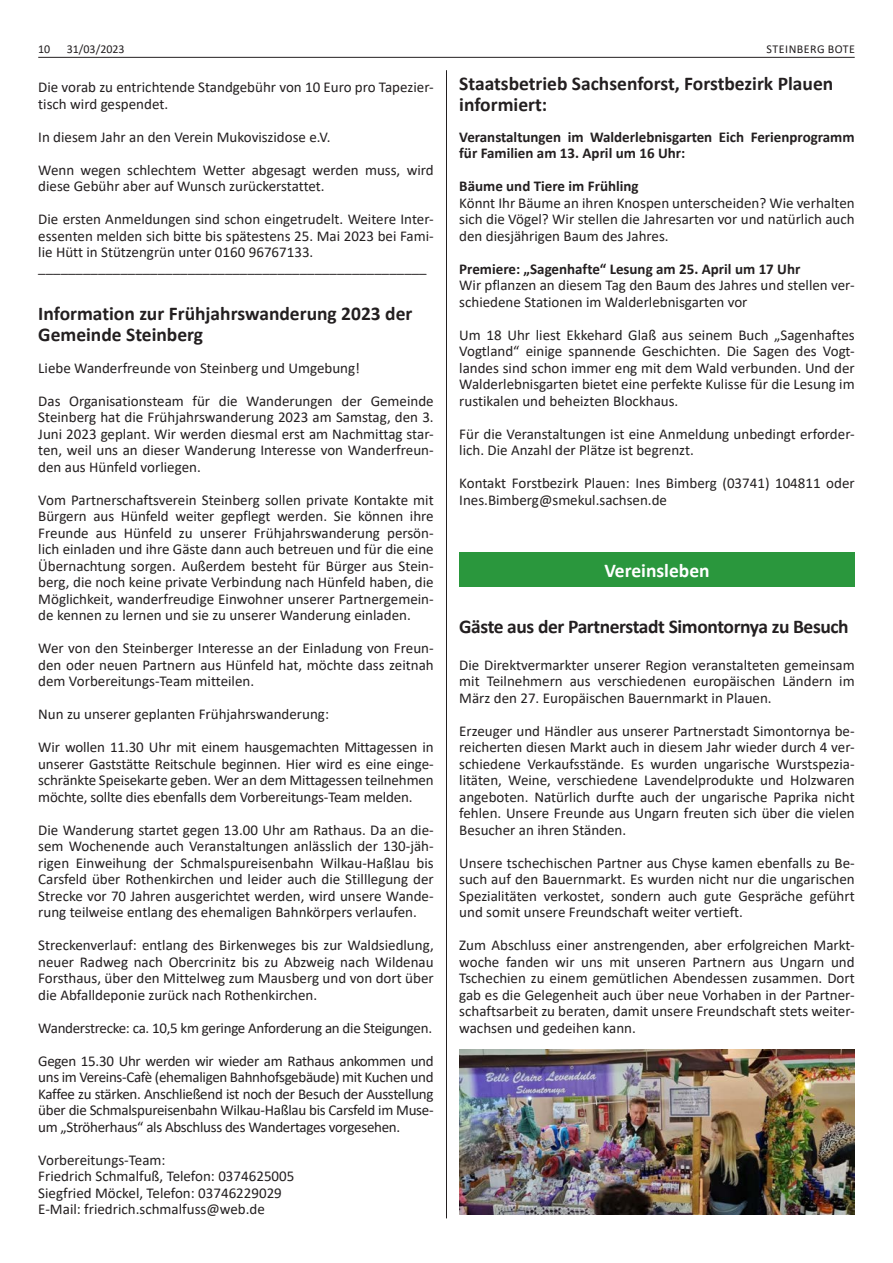
<style>
.page{position:relative;width:893px;height:1263px;background:#fff}
.page>*{position:absolute;margin:0;border:0;box-sizing:border-box;transform-origin:0 0}
.t1{font:700 19.5px/21px "Calibri";color:#231f20}
.t2{font:700 19.5px "Calibri";letter-spacing:-.02em;color:#231f20}
.t3{font:700 19.5px "Calibri";color:#fff}
.t4{font:15px/16.5px "Calibri";color:#231f20;text-align:justify}
.t5{font:700 15px/16.5px "Calibri";color:#231f20}
.t6{font:15px "Calibri";letter-spacing:-.02em;color:#231f20}
.t7{font:12px "Calibri";letter-spacing:.035em;color:#231f20}
</style>
<div class="page">
<hr style="left:38px;top:57px;width:817px;height:1px;background:#231f20">
<hr style="left:446px;top:70px;width:1px;height:1148px;background:#231f20">
<div style="left:459px;top:552px;width:396px;height:34px;background:#2a973d"></div>
<img style="left:459px;top:1049px;width:396px;height:165px">
<p class="t7" style="left:38px;top:41px;width:14px">10</p>
<p class="t7" style="left:67px;top:41px;width:59px">31/03/2023</p>
<p class="t7" style="left:767px;top:41px;width:90px">STEINBERG BOTE</p>
<p class="t4" style="left:38px;top:78px;width:397px">Die vorab zu entrichtende Standgebühr von 10 Euro pro Tapezier&shy;tisch wird gespendet.</p>
<p class="t4" style="left:38px;top:128px;width:294px">In diesem Jahr an den Verein Mukoviszidose e.V.</p>
<p class="t4" style="left:38px;top:161px;width:397px">Wenn wegen schlechtem Wetter abgesagt werden muss, wird diese Gebühr aber auf Wunsch zurückerstattet.</p>
<p class="t4" style="left:38px;top:210px;width:397px">Die ersten Anmeldungen sind schon eingetrudelt. Weitere Inter&shy;essenten melden sich bitte bis spätestens 25. Mai 2023 bei Fami&shy;lie Hütt in Stützengrün unter 0160 96767133.</p>
<p class="t4" style="left:38px;top:258px;width:390px">____________________________________________________</p>
<h1 class="t1" style="left:38px;top:302px;width:376px">Information zur Frühjahrswanderung 2023 der<br>Gemeinde Steinberg</h1>
<p class="t4" style="left:38px;top:359px;width:323px">Liebe Wanderfreunde von Steinberg und Umgebung!</p>
<p class="t4" style="left:38px;top:392px;width:397px">Das Organisationsteam für die Wanderungen der Gemeinde Steinberg hat die Frühjahrswanderung 2023 am Samstag, den 3.<br>Juni 2023 geplant. Wir werden diesmal erst am Nachmittag star&shy;ten, weil uns an dieser Wanderung Interesse von Wanderfreun&shy;den aus Hünfeld vorliegen.</p>
<p class="t4" style="left:38px;top:491px;width:397px">Vom Partnerschaftsverein Steinberg sollen private Kontakte mit Bürgern aus Hünfeld weiter gepflegt werden. Sie können ihre Freunde aus Hünfeld zu unserer Frühjahrswanderung persön&shy;lich einladen und ihre Gäste dann auch betreuen und für die eine Übernachtung sorgen. Außerdem besteht für Bürger aus Stein&shy;berg, die noch keine private Verbindung nach Hünfeld haben, die Möglichkeit, wanderfreudige Einwohner unserer Partnergemein&shy;de kennen zu lernen und sie zu unserer Wanderung einladen.</p>
<p class="t4" style="left:38px;top:639px;width:397px">Wer von den Steinberger Interesse an der Einladung von Freun&shy;den oder neuen Partnern aus Hünfeld hat, möchte dass zeitnah dem Vorbereitungs-Team mitteilen.</p>
<p class="t4" style="left:38px;top:705px;width:292px">Nun zu unserer geplanten Frühjahrswanderung:</p>
<p class="t4" style="left:38px;top:738px;width:397px">Wir wollen 11.30 Uhr mit einem hausgemachten Mittagessen in unserer Gaststätte Reitschule beginnen. Hier wird es eine einge&shy;schränkte Speisekarte geben. Wer an dem Mittagessen teilnehmen möchte, sollte dies ebenfalls dem Vorbereitungs-Team melden.</p>
<p class="t4" style="left:38px;top:821px;width:397px">Die Wanderung startet gegen 13.00 Uhr am Rathaus. Da an die&shy;sem Wochenende auch Veranstaltungen anlässlich der 130-jäh&shy;rigen Einweihung der Schmalspureisenbahn Wilkau-Haßlau bis Carsfeld über Rothenkirchen und leider auch die Stilllegung der Strecke vor 70 Jahren ausgerichtet werden, wird unsere Wande&shy;rung teilweise entlang des ehemaligen Bahnkörpers verlaufen.</p>
<p class="t4" style="left:38px;top:936px;width:397px">Streckenverlauf: entlang des Birkenweges bis zur Waldsiedlung, neuer Radweg nach Obercrinitz bis zu Abzweig nach Wildenau Forsthaus, über den Mittelweg zum Mausberg und von dort über die Abfalldeponie zurück nach Rothenkirchen.</p>
<p class="t6" style="left:38px;top:1017px;width:395px">Wanderstrecke: ca. 10,5 km geringe Anforderung an die Steigungen.</p>
<p class="t4" style="left:38px;top:1052px;width:397px">Gegen 15.30 Uhr werden wir wieder am Rathaus ankommen und uns im Vereins-Cafè (ehemaligen Bahnhofsgebäude) mit Kuchen und Kaffee zu stärken. Anschließend ist noch der Besuch der Ausstellung über die Schmalspureisenbahn Wilkau-Haßlau bis Carsfeld im Muse&shy;um „Ströherhaus“ als Abschluss des Wandertages vorgesehen.</p>
<p class="t4" style="left:38px;top:1151px;width:258px;text-align:left">Vorbereitungs-Team:<br>Friedrich Schmalfuß, Telefon: 0374625005<br>Siegfried Möckel, Telefon: 03746229029<br>E-Mail: friedrich.schmalfuss@web.de</p>
<h1 class="t1" style="left:459px;top:73px;width:376px">Staatsbetrieb Sachsenforst, Forstbezirk Plauen informiert:</h1>
<p class="t5" style="left:459px;top:128px;width:397px">Veranstaltungen im Walderlebnisgarten Eich Ferienprogramm für Familien am 13. April um 16 Uhr:</p>
<p class="t5" style="left:459px;top:178px;width:181px">Bäume und Tiere im Frühling</p>
<p class="t4" style="left:459px;top:194px;width:397px">Könnt Ihr Bäume an ihren Knospen unterscheiden? Wie verhalten sich die Vögel? Wir stellen die Jahresarten vor und natürlich auch den diesjährigen Baum des Jahres.</p>
<p class="t5" style="left:459px;top:260px;width:343px">Premiere: „Sagenhafte“ Lesung am 25. April um 17 Uhr</p>
<p class="t4" style="left:459px;top:276px;width:397px">Wir pflanzen an diesem Tag den Baum des Jahres und stellen ver&shy;schiedene Stationen im Walderlebnisgarten vor</p>
<p class="t4" style="left:459px;top:326px;width:397px">Um 18 Uhr liest Ekkehard Glaß aus seinem Buch „Sagenhaftes Vogtland“ einige spannende Geschichten. Die Sagen des Vogt&shy;landes sind schon immer eng mit dem Wald verbunden. Und der Walderlebnisgarten bietet eine perfekte Kulisse für die Lesung im rustikalen und beheizten Blockhaus.</p>
<p class="t4" style="left:459px;top:425px;width:397px">Für die Veranstaltungen ist eine Anmeldung unbedingt erforder&shy;lich. Die Anzahl der Plätze ist begrenzt.</p>
<p class="t4" style="left:459px;top:474px;width:397px">Kontakt Forstbezirk Plauen: Ines Bimberg (03741) 104811 oder<br>Ines.Bimberg@smekul.sachsen.de</p>
<h1 class="t3" style="left:604px;top:557px;width:107px">Vereinsleben</h1>
<h1 class="t2" style="left:459px;top:613px;width:391px">Gäste aus der Partnerstadt Simontornya zu Besuch</h1>
<p class="t4" style="left:459px;top:656px;width:397px">Die Direktvermarkter unserer Region veranstalteten gemeinsam mit Teilnehmern aus verschiedenen europäischen Ländern im März den 27. Europäischen Bauernmarkt in Plauen.</p>
<p class="t4" style="left:459px;top:722px;width:397px">Erzeuger und Händler aus unserer Partnerstadt Simontornya be&shy;reicherten diesen Markt auch in diesem Jahr wieder durch 4 ver&shy;schiedene Verkaufsstände. Es wurden ungarische Wurstspezia&shy;litäten, Weine, verschiedene Lavendelprodukte und Holzwaren angeboten. Natürlich durfte auch der ungarische Paprika nicht fehlen. Unsere Freunde aus Ungarn freuten sich über die vielen Besucher an ihren Ständen.</p>
<p class="t4" style="left:459px;top:854px;width:397px">Unsere tschechischen Partner aus Chyse kamen ebenfalls zu Be&shy;such auf den Bauernmarkt. Es wurden nicht nur die ungarischen Spezialitäten verkostet, sondern auch gute Gespräche geführt und somit unsere Freundschaft weiter vertieft.</p>
<p class="t4" style="left:459px;top:936px;width:397px">Zum Abschluss einer anstrengenden, aber erfolgreichen Markt&shy;woche fanden wir uns mit unseren Partnern aus Ungarn und Tschechien zu einem gemütlichen Abendessen zusammen. Dort gab es die Gelegenheit auch über neue Vorhaben in der Partner&shy;schaftsarbeit zu beraten, damit unsere Freundschaft stets weiter&shy;wachsen und gedeihen kann.</p>
</div>
